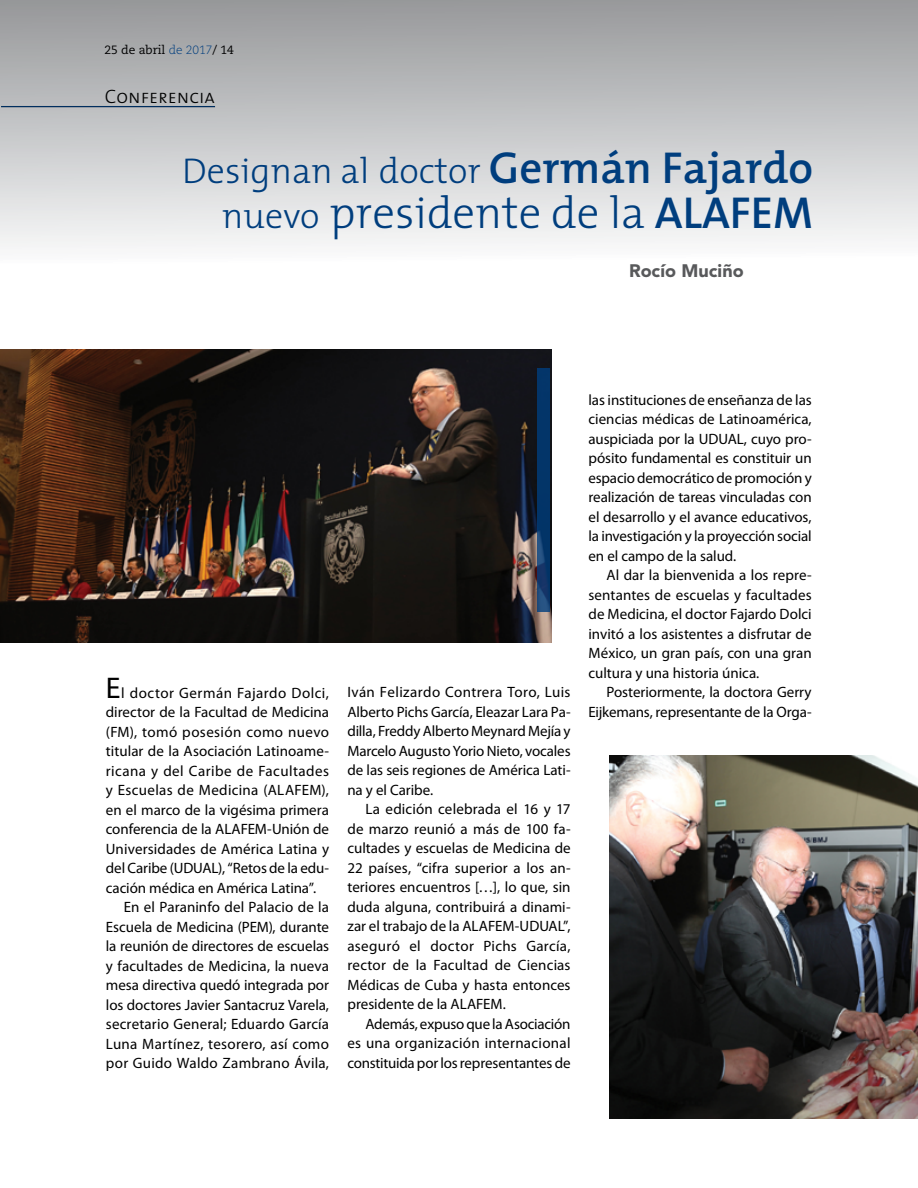
<style>
.page{position:relative;width:918px;height:1188px;background:#fff}
.page>*{position:absolute;margin:0;border:0;box-sizing:border-box;transform-origin:0 0}
.t1{font:300 45px "The Mix";color:#003e7e}
.t2{font:300 36px "The Mix";color:#003e7e}
.t3{font:19.5px "The Mix Light Caps";color:#000101}
.t4{font:900 18px "Avenir LT Std";letter-spacing:.005em;color:#58595b}
.t5{font:15px/19.5px "Myriad Pro";color:#000;text-align:justify}
.t6{font:15px "Myriad Pro";letter-spacing:.02em;color:#000}
.t7{font:15px "Myriad Pro";letter-spacing:.03em;color:#000}
.t8{font:15px "Myriad Pro";letter-spacing:.025em;color:#000}
.t9{font:12px "Caecilia LT Std";color:#000}
.s1{font-weight:300;color:#003e7e}
.s2{font-weight:600;font-size:45px}
.s3{font-size:36px}
.s4{font-weight:600}
.s5{font-size:30px}
</style>
<div class="page">
<img style="left:0;top:350px;width:551px;height:292px">
<img style="left:610px;top:756px;width:308px;height:363px">
<svg style="left:537px;top:369px;width:12px;height:243px;background:#09386b"></svg>
<div style="left:0;top:0;width:918px;height:263px;background:linear-gradient(to bottom,#96979a,#fcfcfd)"></div>
<div style="left:0;top:103px;width:230px;height:5px;background:#000;opacity:.25"></div>
<p class="t9" style="left:105px;top:43px;width:131px">25 de abril <span class="s1">de 2017</span>/ 14</p>
<h3 class="t3" style="left:105px;top:80px;width:112px">Conferencia</h3>
<h2 class="t2" style="left:182px;top:141px;width:632px">Designan al doctor <span class="s2">Germán Fajardo</span></h2>
<h1 class="t1" style="left:222px;top:175px;width:593px"><span class="s3">nuevo</span> presidente de la <span class="s4">ALAFEM</span></h1>
<p class="t4" style="left:629px;top:260px;width:116px">Rocío Muciño</p>
<p class="t7" style="left:106px;top:683px;width:225px"><span class="s5">E</span>l doctor Germán Fajardo Dolci,</p>
<p class="t5" style="left:106px;top:702px;width:225px">director de la Facultad de Medicina</p>
<p class="t8" style="left:106px;top:722px;width:225px">(FM), tomó posesión como nuevo</p>
<p class="t5" style="left:106px;top:741px;width:225px">titular de la Asociación Latinoame-</p>
<p class="t7" style="left:106px;top:761px;width:225px">ricana y del Caribe de Facultades</p>
<p class="t6" style="left:106px;top:781px;width:225px">y Escuelas de Medicina (ALAFEM),</p>
<p class="t5" style="left:106px;top:799px;width:225px">en el marco de la vigésima primera</p>
<p class="t5" style="left:106px;top:819px;width:225px">conferencia de la ALAFEM-Unión de</p>
<p class="t5" style="left:106px;top:838px;width:225px">Universidades de América Latina y</p>
<p class="t5" style="left:106px;top:858px;width:225px">del Caribe (UDUAL), “Retos de la edu-</p>
<p class="t5" style="left:106px;top:877px;width:212px">cación médica en América Latina”.</p>
<p class="t5" style="left:124px;top:897px;width:207px">En el Paraninfo del Palacio de la</p>
<p class="t5" style="left:106px;top:916px;width:225px">Escuela de Medicina (PEM), durante</p>
<p class="t5" style="left:106px;top:936px;width:225px">la reunión de directores de escuelas</p>
<p class="t5" style="left:106px;top:955px;width:225px">y facultades de Medicina, la nueva</p>
<p class="t5" style="left:106px;top:975px;width:225px">mesa directiva quedó integrada por</p>
<p class="t5" style="left:106px;top:994px;width:225px">los doctores Javier Santacruz Varela,</p>
<p class="t5" style="left:106px;top:1014px;width:225px">secretario General; Eduardo García</p>
<p class="t6" style="left:106px;top:1034px;width:225px">Luna Martínez, tesorero, así como</p>
<p class="t6" style="left:106px;top:1054px;width:225px">por Guido Waldo Zambrano Ávila,</p>
<p class="t5" style="left:347px;top:682px;width:225px">Iván Felizardo Contrera Toro, Luis Alberto Pichs García, Eleazar Lara Pa&shy;dilla, Freddy Alberto Meynard Mejía y Marcelo Augusto Yorio Nieto, vocales de las seis regiones de América Lati&shy;na y el Caribe.</p>
<p class="t5" style="left:347px;top:799px;width:225px;text-indent:18px">La edición celebrada el 16 y 17 de marzo reunió a más de 100 fa&shy;cultades y escuelas de Medicina de 22 países, “cifra superior a los an&shy;teriores encuentros […], lo que, sin duda alguna, contribuirá a dinami&shy;zar el trabajo de la ALAFEM-UDUAL”, aseguró el doctor Pichs García, rector de la Facultad de Ciencias Médicas de Cuba y hasta entonces presidente de la ALAFEM.</p>
<p class="t5" style="left:347px;top:1014px;width:225px;text-indent:18px">Además, expuso que la Asociación es una organización internacional constituida por los representantes de</p>
<p class="t5" style="left:589px;top:390px;width:225px">las instituciones de enseñanza de las ciencias médicas de Latinoamérica, auspiciada por la UDUAL, cuyo pro&shy;pósito fundamental es constituir un espacio democrático de promoción y realización de tareas vinculadas con el desarrollo y el avance educativos, la investigación y la proyección social en el campo de la salud.</p>
<p class="t5" style="left:589px;top:565px;width:225px;text-indent:18px">Al dar la bienvenida a los repre&shy;sentantes de escuelas y facultades de Medicina, el doctor Fajardo Dolci invitó a los asistentes a disfrutar de México, un gran país, con una gran cultura y una historia única.</p>
<p class="t5" style="left:589px;top:682px;width:225px;text-align:right">Posteriormente, la doctora Gerry<br>Eijkemans, representante de la Orga-</p>
</div>
